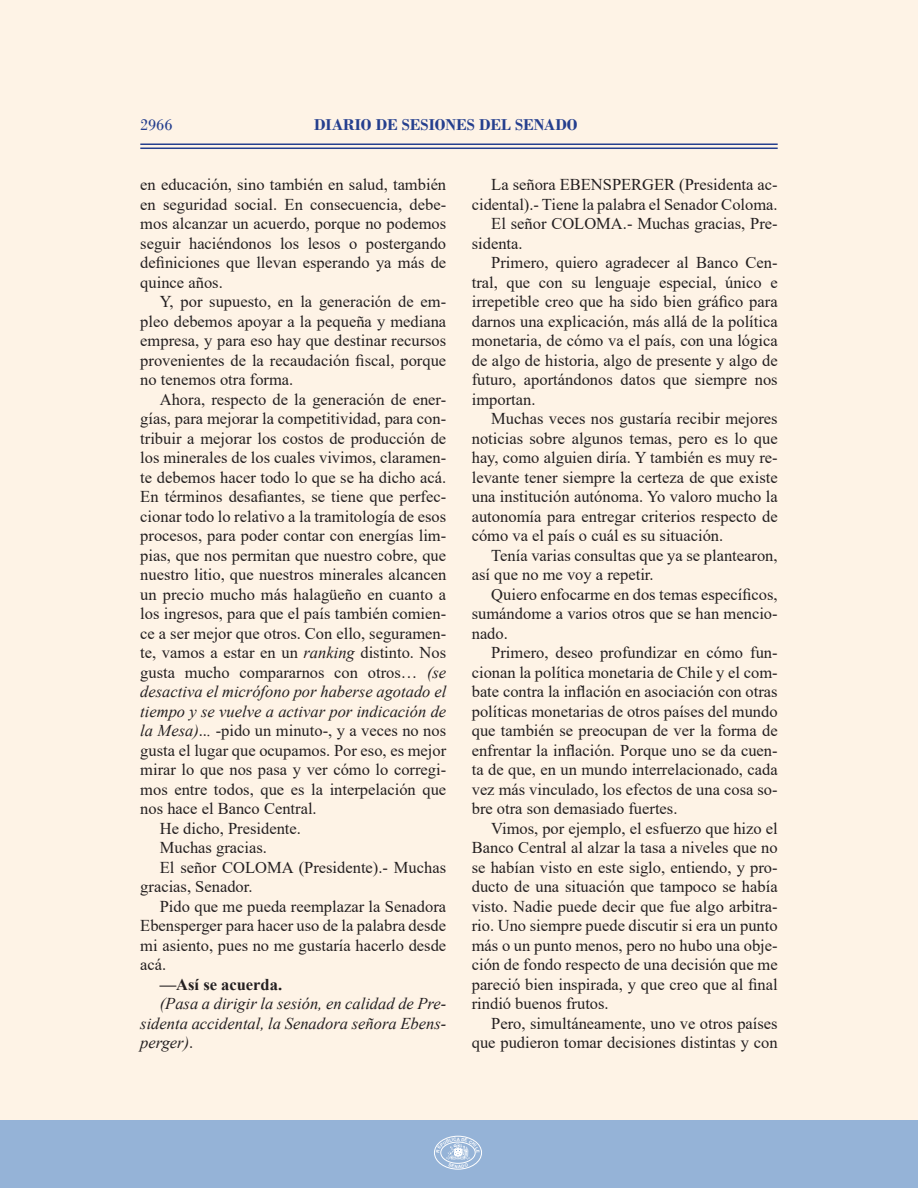
<style>
.page{position:relative;width:918px;height:1188px;background:#fff}
.page>*{position:absolute;margin:0;border:0;box-sizing:border-box;transform-origin:0 0}
.Párrafo_Texto_Sesión{font:16.5px/19.5px "Times New Roman";color:#231f20;text-align:justify}
.Párrafo_Texto_Sesión-2{font:italic 16.5px/19.5px "Times New Roman";color:#231f20;text-align:justify}
.t1{font:700 16.5px "Bodoni";color:#253f8e}
.Párrafo_Texto_Sesión-3{font:700 16.5px "Times New Roman";color:#231f20}
.t2{font:16.5px "Bodoni";color:#253f8e}
.t3{font:700 4.5px "Arial";color:#fff}
.s1{font-style:italic}
.s2{font-style:normal}
</style>
<div class="page">
<div style="left:0;top:1120px;width:918px;height:68px;background:#95b3d7"></div>
<div style="left:434px;top:1136px;width:48px;height:33px;border:1px solid #fff;border-radius:50%"></div>
<hr style="left:140px;top:148px;width:638px;height:1px;background:#253f8e">
<hr style="left:140px;top:144px;width:638px;height:1px;background:#253f8e">
<svg style="left:436px;top:1137px;width:44px;height:31px"></svg>
<p class="t2" style="left:140px;top:115px;width:34px">2966</p>
<p class="t1" style="left:314px;top:114px;width:265px">DIARIO DE SESIONES DEL SENADO</p>
<p class="Párrafo_Texto_Sesión" style="left:140px;top:174px;width:307px">en educación, sino también en salud, también en seguridad social. En consecuencia, debe&shy;mos alcanzar un acuerdo, porque no podemos seguir haciéndonos los lesos o postergando definiciones que llevan esperando ya más de quince años.</p>
<p class="Párrafo_Texto_Sesión" style="left:140px;top:291px;width:307px;text-indent:20px">Y, por supuesto, en la generación de em&shy;pleo debemos apoyar a la pequeña y mediana empresa, y para eso hay que destinar recursos provenientes de la recaudación fiscal, porque no tenemos otra forma.</p>
<p class="Párrafo_Texto_Sesión" style="left:140px;top:389px;width:307px;text-indent:20px">Ahora, respecto de la generación de ener&shy;gías, para mejorar la competitividad, para con&shy;tribuir a mejorar los costos de producción de los minerales de los cuales vivimos, claramen&shy;te debemos hacer todo lo que se ha dicho acá.<br>En términos desafiantes, se tiene que perfec&shy;cionar todo lo relativo a la tramitología de esos procesos, para poder contar con energías lim&shy;pias, que nos permitan que nuestro cobre, que nuestro litio, que nuestros minerales alcancen un precio mucho más halagüeño en cuanto a los ingresos, para que el país también comien&shy;ce a ser mejor que otros. Con ello, seguramen&shy;te, vamos a estar en un <span class="s1">ranking</span> distinto. Nos gusta mucho compararnos con otros… <span class="s1">(se desactiva el micrófono por haberse agotado el tiempo y se vuelve a activar por indicación de la Mesa)</span>..<span class="s1">.</span> -pido un minuto-, y a veces no nos gusta el lugar que ocupamos. Por eso, es mejor mirar lo que nos pasa y ver cómo lo corregi&shy;mos entre todos, que es la interpelación que nos hace el Banco Central.</p>
<p class="Párrafo_Texto_Sesión" style="left:160px;top:818px;width:143px">He dicho, Presidente.</p>
<p class="Párrafo_Texto_Sesión" style="left:160px;top:837px;width:109px">Muchas gracias.</p>
<p class="Párrafo_Texto_Sesión" style="left:140px;top:857px;width:307px;text-indent:20px">El señor COLOMA (Presidente).- Muchas gracias, Senador.</p>
<p class="Párrafo_Texto_Sesión" style="left:140px;top:896px;width:307px;text-indent:20px">Pido que me pueda reemplazar la Senadora Ebensperger para hacer uso de la palabra desde mi asiento, pues no me gustaría hacerlo desde acá.</p>
<p class="Párrafo_Texto_Sesión-3" style="left:160px;top:972px;width:124px">—Así se acuerda.</p>
<p class="Párrafo_Texto_Sesión-2" style="left:140px;top:993px;width:307px;text-indent:20px">(Pasa a dirigir la sesión, en calidad de Pre&shy;sidenta accidental, la Senadora señora Ebens&shy;perger)<span class="s2">.</span></p>
<p class="Párrafo_Texto_Sesión" style="left:472px;top:174px;width:307px;text-align:right">La señora EBENSPERGER (Presidenta ac&shy;cidental).- Tiene la palabra el Senador Coloma.</p>
<p class="Párrafo_Texto_Sesión" style="left:472px;top:213px;width:307px;text-indent:20px">El señor COLOMA.- Muchas gracias, Pre&shy;sidenta.</p>
<p class="Párrafo_Texto_Sesión" style="left:472px;top:252px;width:307px;text-indent:20px">Primero, quiero agradecer al Banco Cen&shy;tral, que con su lenguaje especial, único e irrepetible creo que ha sido bien gráfico para darnos una explicación, más allá de la política monetaria, de cómo va el país, con una lógica de algo de historia, algo de presente y algo de futuro, aportándonos datos que siempre nos importan.</p>
<p class="Párrafo_Texto_Sesión" style="left:472px;top:408px;width:307px;text-indent:20px">Muchas veces nos gustaría recibir mejores noticias sobre algunos temas, pero es lo que hay, como alguien diría. Y también es muy re&shy;levante tener siempre la certeza de que existe una institución autónoma. Yo valoro mucho la autonomía para entregar criterios respecto de cómo va el país o cuál es su situación.</p>
<p class="Párrafo_Texto_Sesión" style="left:472px;top:545px;width:307px;text-indent:20px">Tenía varias consultas que ya se plantearon, así que no me voy a repetir.</p>
<p class="Párrafo_Texto_Sesión" style="left:472px;top:584px;width:307px;text-indent:20px">Quiero enfocarme en dos temas específicos, sumándome a varios otros que se han mencio&shy;nado.</p>
<p class="Párrafo_Texto_Sesión" style="left:472px;top:642px;width:307px;text-indent:20px">Primero, deseo profundizar en cómo fun&shy;cionan la política monetaria de Chile y el com&shy;bate contra la inflación en asociación con otras políticas monetarias de otros países del mundo que también se preocupan de ver la forma de enfrentar la inflación. Porque uno se da cuen&shy;ta de que, en un mundo interrelacionado, cada vez más vinculado, los efectos de una cosa so&shy;bre otra son demasiado fuertes.</p>
<p class="Párrafo_Texto_Sesión" style="left:472px;top:818px;width:307px;text-indent:20px">Vimos, por ejemplo, el esfuerzo que hizo el Banco Central al alzar la tasa a niveles que no se habían visto en este siglo, entiendo, y pro&shy;ducto de una situación que tampoco se había visto. Nadie puede decir que fue algo arbitra&shy;rio. Uno siempre puede discutir si era un punto más o un punto menos, pero no hubo una obje&shy;ción de fondo respecto de una decisión que me pareció bien inspirada, y que creo que al final rindió buenos frutos.</p>
<p class="Párrafo_Texto_Sesión" style="left:472px;top:1013px;width:307px;text-align:right">Pero, simultáneamente, uno ve otros países que pudieron tomar decisiones distintas y con</p>
<p class="t3" style="left:457px;top:1136px;width:5px">A</p>
</div>
